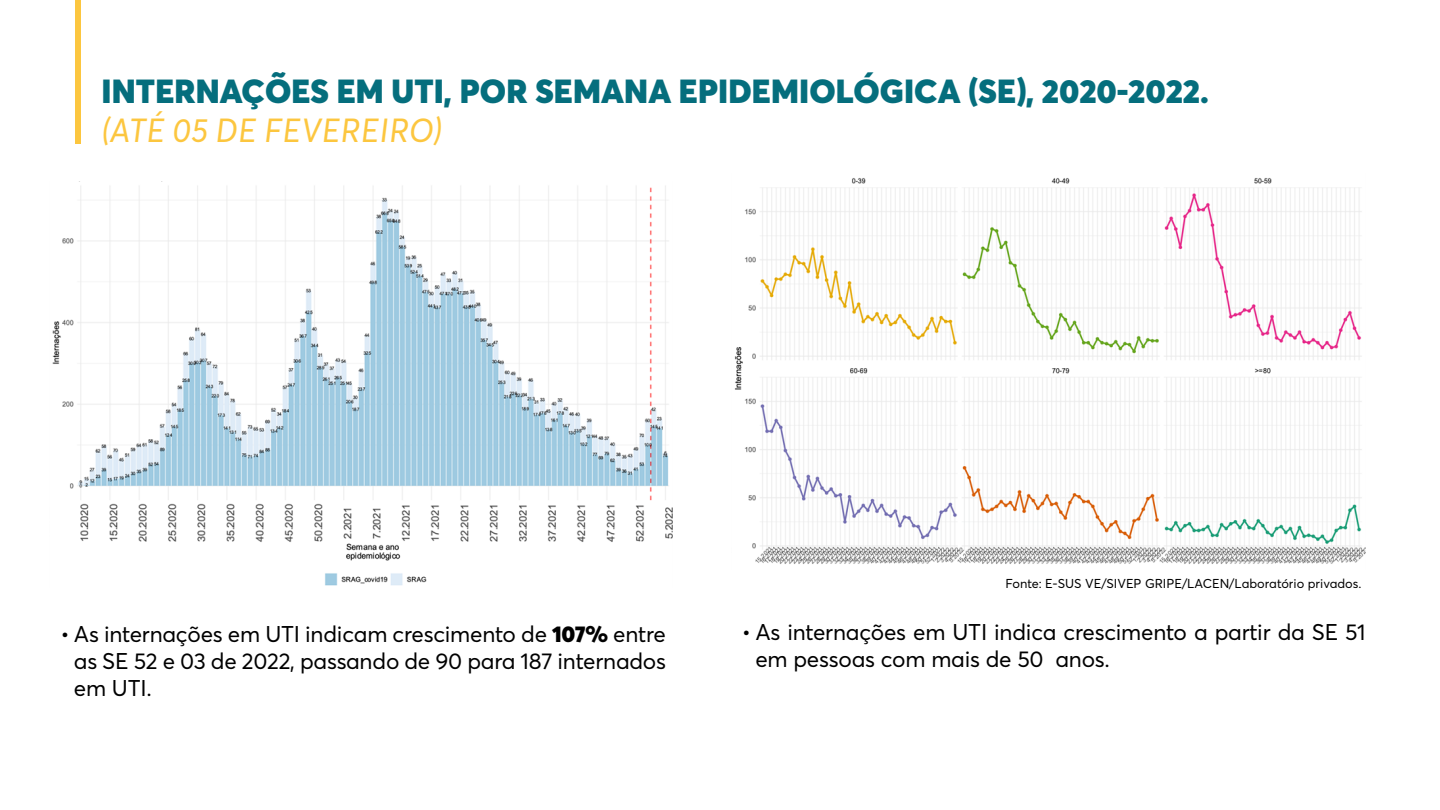
<style>
.page{position:relative;width:1440px;height:810px;background:#fff}
.page>*{position:absolute;margin:0;border:0;box-sizing:border-box;transform-origin:0 0}
.t1{font:900 33px "Averta";letter-spacing:.005em;color:#056e7d}
.t2{font:italic 33px "Averta";letter-spacing:.005em;color:#fcc63f}
.t3{font:22.5px/27px "Averta";letter-spacing:-.01em;color:#000;text-align:justify}
.t4{font:12.75px "Averta";color:#000}
.s1{font-weight:900}
</style>
<div class="page">
<div style="left:75px;top:0;width:6px;height:144px;background:#fcc63f"></div>
<img style="left:52px;top:181px;width:621px;height:405px">
<img style="left:734px;top:178px;width:632px;height:386px">
<h1 class="t1" style="left:101px;top:70px;width:1109px">INTERNAÇÕES EM UTI, POR SEMANA EPIDEMIOLÓGICA (SE), 2020-2022.</h1>
<h1 class="t2" style="left:101px;top:110px;width:342px">(ATÉ 05 DE FEVEREIRO)</h1>
<p class="t4" style="left:1005px;top:576px;width:357px">Fonte: E-SUS VE/SIVEP GRIPE/LACEN/Laboratório privados.</p>
<p class="t3" style="left:74px;top:620px;width:594px;text-indent:-14px">• As internações em UTI indicam crescimento de <span class="s1">107%</span> entre as SE 52 e 03 de 2022, passando de 90 para 187 internados em UTI.</p>
<p class="t3" style="left:755px;top:619px;width:612px;text-indent:-14px">• As internações em UTI indica crescimento a partir da SE 51 em pessoas com mais de 50 anos.</p>
</div>
